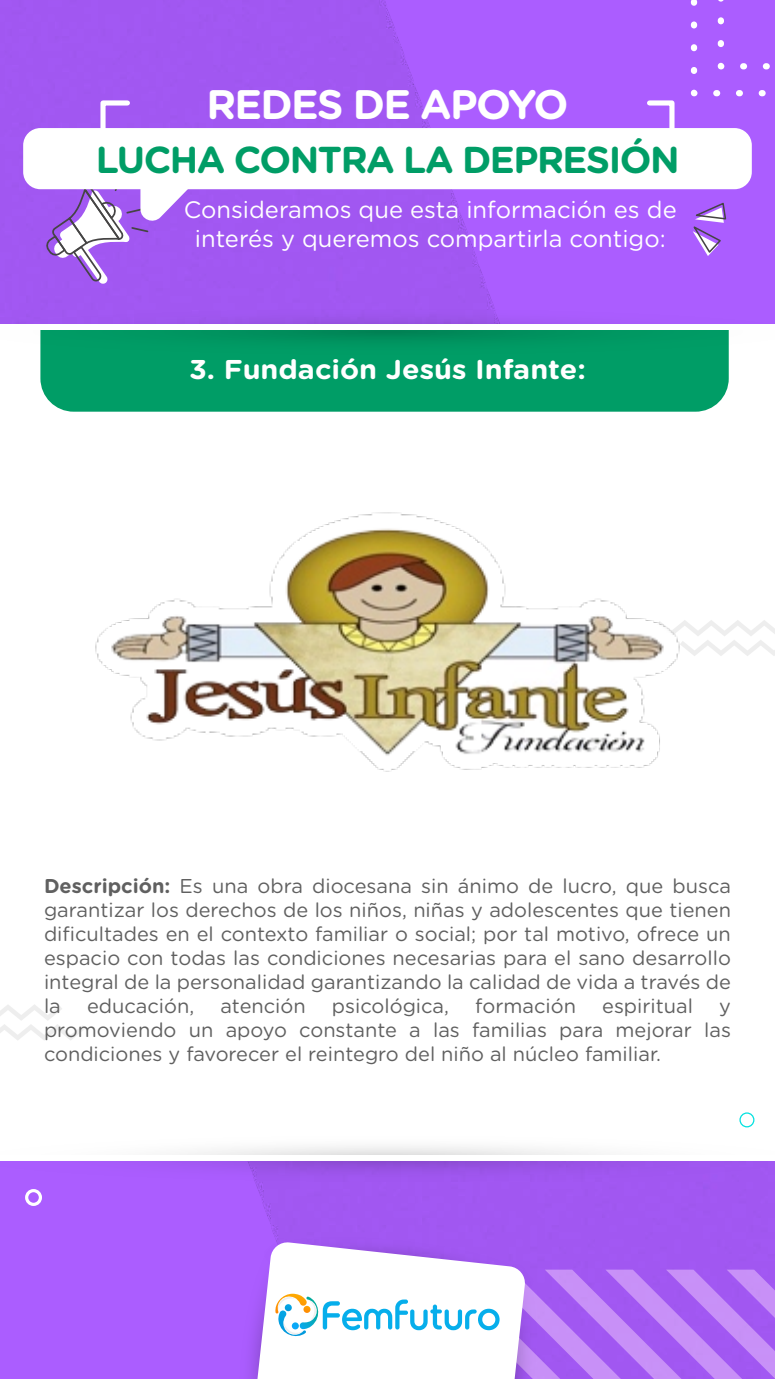
<style>
.page{position:relative;width:775px;height:1379px;background:#fff}
.page>*{position:absolute;margin:0;border:0;box-sizing:border-box;transform-origin:0 0}
.t1{font:700 41.25px "Gotham Rounded";letter-spacing:-.04em;color:#fff}
.t2{font:700 37.5px "Gotham Rounded";letter-spacing:-.04em;color:#009d66}
.t3{font:700 27.25px "Gotham Rounded";color:#fff;scale:1.06 1}
.t4{font:23.75px/28.5px "Gotham Rounded";color:#fff;text-align:center}
.t5{font:20px/24px "Gotham Rounded";color:#606060;text-align:justify}
.s1{font-weight:700}
</style>
<div class="page">
<img style="left:0;top:0;width:775px;height:1379px">
<div style="left:0;top:324px;width:775px;height:833px;background:#fff"></div>
<div style="left:40px;top:355px;width:689px;height:57px;background:#009d66"></div>
<svg style="left:0;top:308px;width:775px;height:47px;background:#5085a5"></svg>
<svg style="left:0;top:1146px;width:775px;height:35px"></svg>
<div style="left:0;top:1155px;width:775px;height:5px;background:#fff"></div>
<div style="left:0;top:324px;width:775px;height:6px;background:#fff"></div>
<svg style="left:713px;top:90px;width:62px;height:6px"></svg>
<svg style="left:691px;top:90px;width:6px;height:6px"></svg>
<svg style="left:691px;top:0;width:6px;height:74px"></svg>
<svg style="left:740px;top:63px;width:35px;height:6px"></svg>
<svg style="left:718px;top:63px;width:6px;height:6px"></svg>
<svg style="left:718px;top:0;width:6px;height:47px"></svg>
<div style="left:49px;top:713px;width:17px;height:17px;border:3px solid #fff;border-radius:50%"></div>
<div style="left:25px;top:1189px;width:17px;height:17px;border:3px solid #fff;border-radius:50%"></div>
<div style="left:739px;top:1112px;width:15px;height:15px;border:1px solid #00e1df;border-radius:50%"></div>
<svg style="left:692px;top:201px;width:35px;height:55px;background:#ae77e9"></svg>
<svg style="left:685px;top:620px;width:90px;height:36px"></svg>
<svg style="left:0;top:1005px;width:85px;height:35px"></svg>
<svg style="left:98px;top:98px;width:35px;height:30px"></svg>
<svg style="left:644px;top:98px;width:33px;height:30px"></svg>
<svg style="left:44px;top:189px;width:149px;height:95px"></svg>
<div style="left:23px;top:128px;width:729px;height:61px;background:#fff;border-radius:17px"></div>
<svg style="left:239px;top:1236px;width:536px;height:143px"></svg>
<img style="left:95px;top:512px;width:590px;height:260px">
<h1 class="t1" style="left:206px;top:74px;width:364px">REDES DE APOYO</h1>
<h2 class="t2" style="left:96px;top:132px;width:585px">LUCHA CONTRA LA DEPRESIÓN</h2>
<p class="t4" style="left:184px;top:194px;width:494px">Consideramos que esta información es de interés y queremos compartirla contigo:</p>
<h3 class="t3" style="left:189px;top:350px;width:376px">3. Fundación Jesús Infante:</h3>
<p class="t5" style="left:44px;top:873px;width:689px"><span class="s1">Descripción:</span> Es una obra diocesana sin ánimo de lucro, que busca garantizar los derechos de los niños, niñas y adolescentes que tienen dificultades en el contexto familiar o social; por tal motivo, ofrece un espacio con todas las condiciones necesarias para el sano desarrollo integral de la personalidad garantizando la calidad de vida a través de la</p>
<p class="t5" style="left:87px;top:993px;width:109px">educación,</p>
<p class="t5" style="left:220px;top:993px;width:87px">atención</p>
<p class="t5" style="left:332px;top:993px;width:119px">psicológica,</p>
<p class="t5" style="left:475px;top:993px;width:102px">formación</p>
<p class="t5" style="left:602px;top:993px;width:92px">espiritual</p>
<p class="t5" style="left:44px;top:993px;width:689px;text-indent:675px">y promoviendo un apoyo constante a las familias para mejorar las condiciones y favorecer el reintegro del niño al núcleo familiar.</p>
</div>
